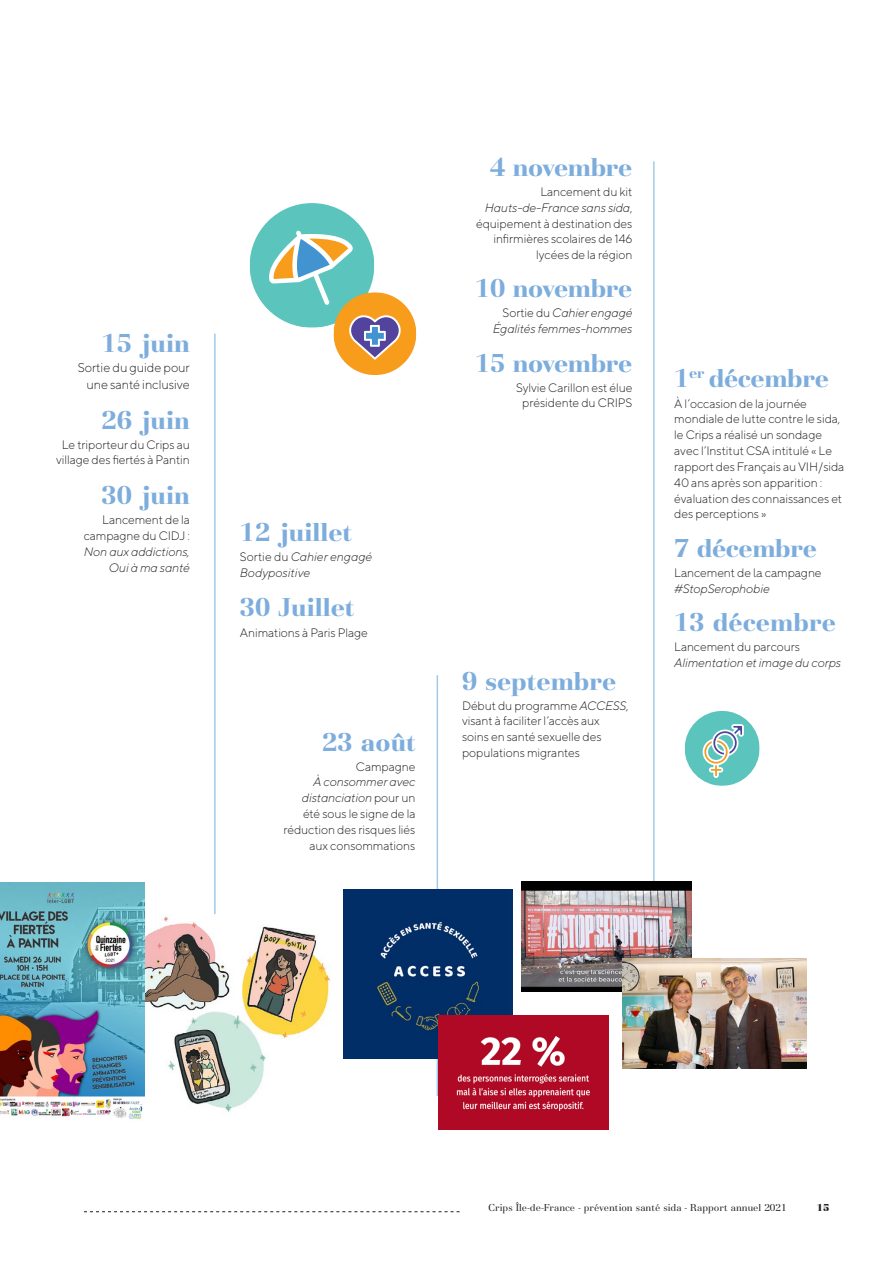
<style>
.page{position:relative;width:893px;height:1263px;background:#fff}
.page>*{position:absolute;margin:0;border:0;box-sizing:border-box;transform-origin:0 0}
.Texte_courant{font:700 27px "Basilia";color:#7daddc}
.Texte_courant-2{font:300 12.75px/16.5px "TT Norms";letter-spacing:-.01em;color:#231f20;text-align:right}
.Texte_courant-3{font:300 12.3px/15.9px "TT Norms";letter-spacing:-.01em;color:#231f20;text-align:right}
.Texte_courant-4{font:italic 300 12.3px/15.9px "TT Norms";letter-spacing:-.01em;color:#231f20}
.t1{font:10.5px "Basilia";color:#231f20}
.t2{font:900 10.5px "Basilia";color:#231f20}
.s1{font-style:italic}
.s2{font-style:normal}
</style>
<div class="page">
<svg style="left:84px;top:1211px;width:376px;height:1px"></svg>
<hr style="left:214px;top:334px;width:2px;height:654px;background:#4194d0">
<hr style="left:653px;top:161px;width:2px;height:742px;background:#4194d0">
<hr style="left:437px;top:675px;width:1px;height:421px;background:#4194d0">
<svg style="left:685px;top:711px;width:75px;height:75px"></svg>
<img style="left:145px;top:914px;width:186px;height:198px">
<img style="left:0;top:883px;width:145px;height:236px">
<img style="left:343px;top:890px;width:170px;height:169px">
<img style="left:522px;top:881px;width:169px;height:110px">
<img style="left:438px;top:1015px;width:170px;height:114px">
<img style="left:622px;top:959px;width:185px;height:109px">
<svg style="left:250px;top:203px;width:166px;height:172px"></svg>
<p class="Texte_courant" style="left:102px;top:327px;width:90px">15 juin</p>
<p class="Texte_courant-2" style="left:78px;top:359px;width:114px">Sortie du guide pour une santé inclusive</p>
<p class="Texte_courant" style="left:102px;top:404px;width:90px">26 juin</p>
<p class="Texte_courant-3" style="left:56px;top:436px;width:135px;text-align:center">Le triporteur du Crips au village des fiertés à Pantin</p>
<p class="Texte_courant" style="left:102px;top:480px;width:90px">30 juin</p>
<p class="Texte_courant-3" style="left:84px;top:512px;width:108px">Lancement de la campagne du CIDJ :<br><span class="s1">Non aux addictions,<br>Oui à ma santé</span></p>
<p class="Texte_courant" style="left:240px;top:517px;width:113px">12 juillet</p>
<p class="Texte_courant-4" style="left:240px;top:548px;width:134px"><span class="s2">Sortie du</span> Cahier engagé<br>Bodypositive</p>
<p class="Texte_courant" style="left:240px;top:592px;width:116px">30 Juillet</p>
<p class="Texte_courant-3" style="left:240px;top:624px;width:130px">Animations à Paris Plage</p>
<p class="Texte_courant" style="left:322px;top:726px;width:95px">23 août</p>
<p class="Texte_courant-3" style="left:283px;top:758px;width:134px">Campagne<br><span class="s1">À consommer avec distanciation</span> pour un été sous le signe de la réduction des risques liés aux consommations</p>
<p class="Texte_courant" style="left:490px;top:152px;width:144px">4 novembre</p>
<p class="Texte_courant-3" style="left:476px;top:183px;width:158px">Lancement du kit<br><span class="s1">Hauts-de-France sans sida</span>, équipement à destination des infirmières scolaires de 146 lycées de la région</p>
<p class="Texte_courant" style="left:475px;top:273px;width:159px">10 novembre</p>
<p class="Texte_courant-4" style="left:493px;top:305px;width:141px;text-align:right"><span class="s2">Sortie du</span> Cahier engagé<br>Égalités femmes-hommes</p>
<p class="Texte_courant" style="left:475px;top:347px;width:159px">15 novembre</p>
<p class="Texte_courant-3" style="left:516px;top:379px;width:118px;text-align:center">Sylvie Carillon est élue présidente du CRIPS</p>
<p class="Texte_courant" style="left:462px;top:665px;width:156px">9 septembre</p>
<p class="Texte_courant-3" style="left:462px;top:697px;width:168px;text-align:left">Début du programme <span class="s1">ACCESS</span>, visant à faciliter l’accès aux soins en santé sexuelle des populations migrantes</p>
<p class="Texte_courant" style="left:674px;top:363px;width:156px">1<sup>er</sup> décembre</p>
<p class="Texte_courant-3" style="left:674px;top:395px;width:172px;text-align:left">À l’occasion de la journée mondiale de lutte contre le sida, le Crips a réalisé un sondage avec l’Institut CSA intitulé « Le rapport des Français au VIH/sida<br>40 ans après son apparition : évaluation des connaissances et des perceptions »</p>
<p class="Texte_courant" style="left:674px;top:532px;width:144px">7 décembre</p>
<p class="Texte_courant-3" style="left:674px;top:564px;width:149px;text-align:left">Lancement de la campagne <span class="s1">#StopSerophobie</span></p>
<p class="Texte_courant" style="left:674px;top:607px;width:163px">13 décembre</p>
<p class="Texte_courant-4" style="left:674px;top:639px;width:168px"><span class="s2">Lancement du parcours<br></span>Alimentation et image du corps</p>
<p class="t1" style="left:488px;top:1201px;width:300px">Crips Île-de-France - prévention santé sida - Rapport annuel 2021</p>
<p class="t2" style="left:817px;top:1201px;width:14px">15</p>
</div>
